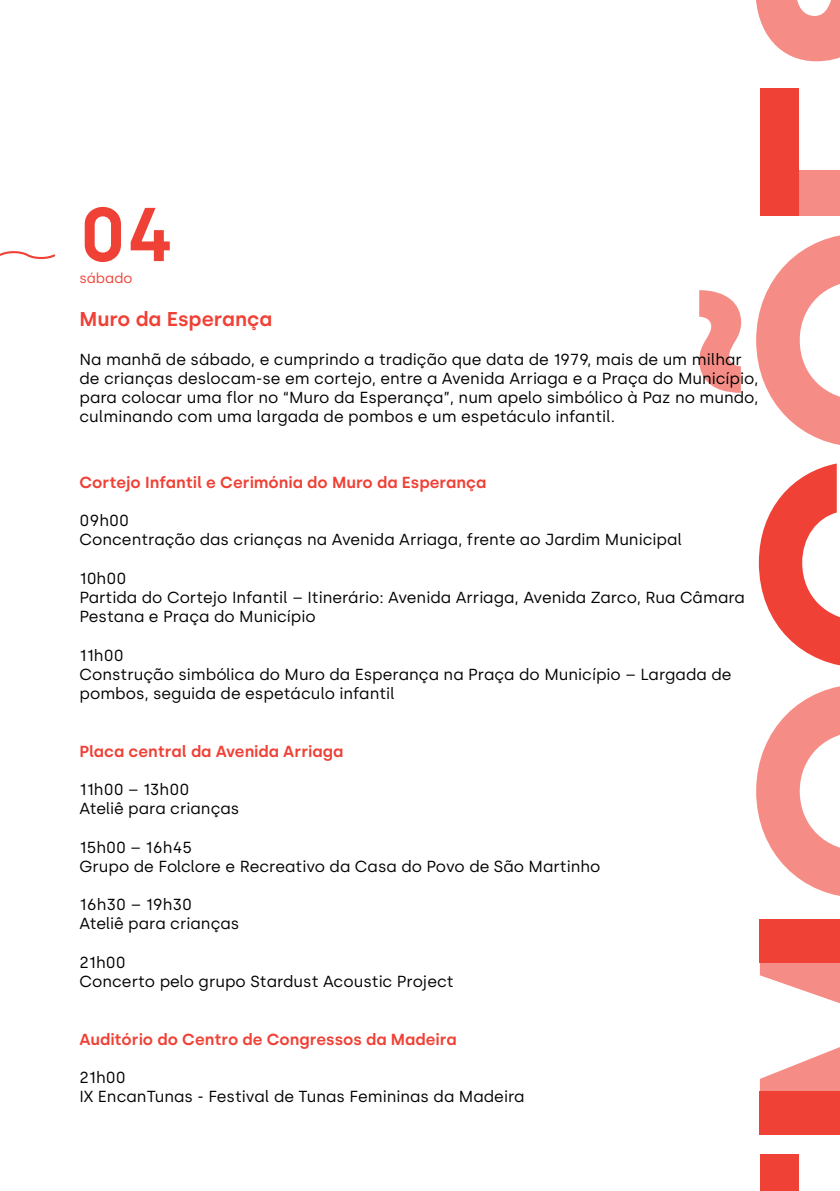
<style>
.page{position:relative;width:840px;height:1191px;background:#fff}
.page>*{position:absolute;margin:0;border:0;box-sizing:border-box;transform-origin:0 0}
.t1{font:600 76px "Silka";color:#ef4136}
.t2{font:600 20px "Silka";color:#ef4136}
.t3{font:16px/19.2px "Silka";color:#000}
.t4{font:600 16px "Silka";color:#ef4136}
.t5{font:14px "Silka";color:#ef4136}
</style>
<div class="page">
<svg style="left:756px;top:0;width:83px;height:61px"></svg>
<svg style="left:756px;top:686px;width:83px;height:210px"></svg>
<svg style="left:756px;top:235px;width:83px;height:210px"></svg>
<div style="left:759px;top:1154px;width:39px;height:37px;background:#ef4136"></div>
<div style="left:759px;top:88px;width:39px;height:127px;background:#ef4136"></div>
<div style="left:798px;top:170px;width:41px;height:45px;background:#f58d86"></div>
<div style="left:759px;top:1091px;width:80px;height:43px;background:#ef4136"></div>
<div style="left:759px;top:919px;width:80px;height:44px;background:#ef4136"></div>
<svg style="left:759px;top:963px;width:80px;height:128px"></svg>
<svg style="left:758px;top:463px;width:81px;height:203px"></svg>
<svg style="left:699px;top:290px;width:41px;height:103px"></svg>
<svg style="left:0;top:251px;width:56px;height:9px"></svg>
<h1 class="t1" style="left:79px;top:189px;width:96px">04</h1>
<p class="t5" style="left:79px;top:270px;width:55px">sábado</p>
<p class="t2" style="left:79px;top:307px;width:194px">Muro da Esperança</p>
<p class="t3" style="left:79px;top:349px;width:680px">Na manhã de sábado, e cumprindo a tradição que data de 1979, mais de um milhar de crianças deslocam-se em cortejo, entre a Avenida Arriaga e a Praça do Município, para colocar uma flor no “Muro da Esperança”, num apelo simbólico à Paz no mundo, culminando com uma largada de pombos e um espetáculo infantil.</p>
<p class="t4" style="left:79px;top:472px;width:408px">Cortejo Infantil e Cerimónia do Muro da Esperança</p>
<p class="t3" style="left:79px;top:511px;width:604px">09h00<br>Concentração das crianças na Avenida Arriaga, frente ao Jardim Municipal</p>
<p class="t3" style="left:79px;top:568px;width:666px">10h00<br>Partida do Cortejo Infantil – Itinerário: Avenida Arriaga, Avenida Zarco, Rua Câmara<br>Pestana e Praça do Município</p>
<p class="t3" style="left:79px;top:645px;width:653px">11h00<br>Construção simbólica do Muro da Esperança na Praça do Município – Largada de pombos, seguida de espetáculo infantil</p>
<p class="t4" style="left:79px;top:741px;width:265px">Placa central da Avenida Arriaga</p>
<p class="t3" style="left:79px;top:779px;width:161px">11h00 – 13h00<br>Ateliê para crianças</p>
<p class="t3" style="left:79px;top:837px;width:522px">15h00 – 16h45<br>Grupo de Folclore e Recreativo da Casa do Povo de São Martinho</p>
<p class="t3" style="left:79px;top:895px;width:161px">16h30 – 19h30<br>Ateliê para crianças</p>
<p class="t3" style="left:79px;top:952px;width:375px">21h00<br>Concerto pelo grupo Stardust Acoustic Project</p>
<p class="t4" style="left:79px;top:1029px;width:378px">Auditório do Centro de Congressos da Madeira</p>
<p class="t3" style="left:79px;top:1067px;width:446px">21h00<br>IX EncanTunas - Festival de Tunas Femininas da Madeira</p>
</div>
